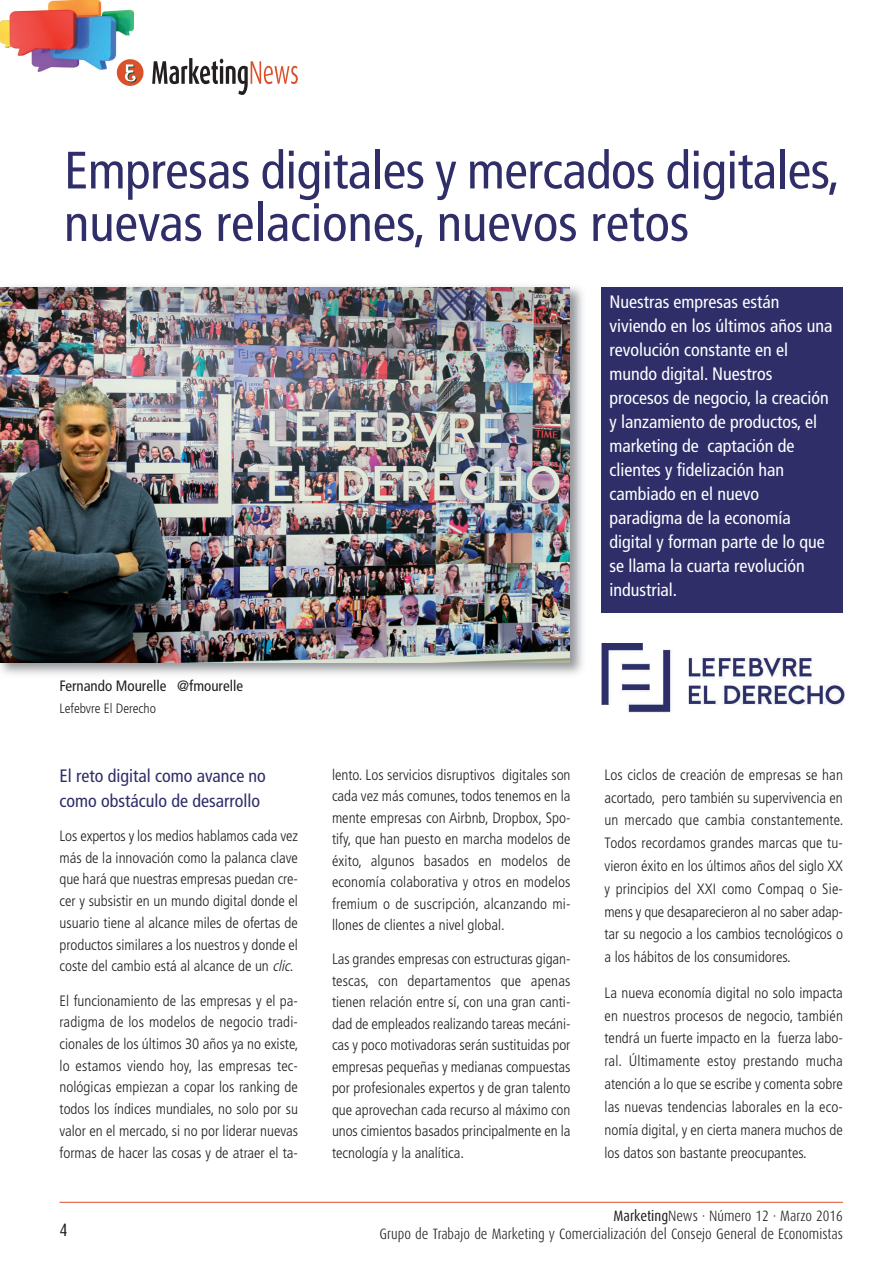
<style>
.page{position:relative;width:893px;height:1263px;background:#fff}
.page>*{position:absolute;margin:0;border:0;box-sizing:border-box;transform-origin:0 0}
.t1{font:condensed 52.5px/52.5px "Frutiger";letter-spacing:-.01em;color:#2f2e69}
.t2{font:condensed 18px/24px "Frutiger";color:#fff}
.t3{font:condensed 18px/24.8px "Frutiger";color:#2f2e69}
.t4{font:18px "Dax Condensed";color:#231f20}
.t5{font:300 condensed 15px/21.5px "Frutiger";color:#231f20;text-align:justify}
.t6{font:300 15px "Dax Condensed";color:#231f20}
.t7{font:condensed 15px "Frutiger";color:#231f20}
.t8{font:300 condensed 13.5px "Frutiger";color:#231f20}
.s1{font-style:italic}
.s2{font-weight:400}
</style>
<div class="page">
<hr style="left:60px;top:1202px;width:783px;height:1px;background:#da512a">
<img style="left:0;top:0;width:134px;height:73px">
<svg style="left:152px;top:58px;width:146px;height:37px"></svg>
<div style="left:117px;top:59px;width:26px;height:27px;background:#da512a;border-radius:50%"></div>
<svg style="left:125px;top:64px;width:12px;height:19px"></svg>
<img style="left:0;top:286px;width:583px;height:389px">
<img style="left:0;top:287px;width:570px;height:375px">
<img style="left:602px;top:644px;width:243px;height:69px">
<div style="left:602px;top:287px;width:241px;height:326px;background:#2f2e69"></div>
<h1 class="t1" style="left:64px;top:148px;width:778px">Empresas digitales y mercados digitales, nuevas relaciones, nuevos retos</h1>
<p class="t7" style="left:60px;top:680px;width:185px">Fernando Mourelle @fmourelle</p>
<p class="t8" style="left:60px;top:703px;width:98px">Lefebvre El Derecho</p>
<p class="t3" style="left:60px;top:765px;width:208px">El reto digital como avance no como obstáculo de desarrollo</p>
<p class="t5" style="left:60px;top:826px;width:240px">Los expertos y los medios hablamos cada vez más de la innovación como la palanca clave que hará que nuestras empresas puedan cre&shy;cer y subsistir en un mundo digital donde el usuario tiene al alcance miles de ofertas de productos similares a los nuestros y donde el coste del cambio está al alcance de un <span class="s1">clic</span>.</p>
<p class="t5" style="left:60px;top:991px;width:240px">El funcionamiento de las empresas y el pa&shy;radigma de los modelos de negocio tradi&shy;cionales de los últimos 30 años ya no existe, lo estamos viendo hoy, las empresas tec&shy;nológicas empiezan a copar los ranking de todos los índices mundiales, no solo por su valor en el mercado, si no por liderar nuevas formas de hacer las cosas y de atraer el ta-</p>
<p class="t2" style="left:609px;top:292px;width:225px">Nuestras empresas están viviendo en los últimos años una revolución constante en el mundo digital. Nuestros procesos de negocio, la creación y lanzamiento de productos, el marketing de captación de clientes y fidelización han cambiado en el nuevo paradigma de la economía digital y forman parte de lo que se llama la cuarta revolución industrial.</p>
<p class="t5" style="left:332px;top:765px;width:240px">lento. Los servicios disruptivos digitales son cada vez más comunes, todos tenemos en la mente empresas con Airbnb, Dropbox, Spo&shy;tify, que han puesto en marcha modelos de éxito, algunos basados en modelos de economía colaborativa y otros en modelos fremium o de suscripción, alcanzando mi&shy;llones de clientes a nivel global.</p>
<p class="t5" style="left:332px;top:950px;width:240px">Las grandes empresas con estructuras gigan&shy;tescas, con departamentos que apenas tienen relación entre sí, con una gran canti&shy;dad de empleados realizando tareas mecáni&shy;cas y poco motivadoras serán sustituidas por empresas pequeñas y medianas compuestas por profesionales expertos y de gran talento que aprovechan cada recurso al máximo con unos cimientos basados principalmente en la tecnología y la analítica.</p>
<p class="t5" style="left:604px;top:764px;width:240px;line-height:22.8px">Los ciclos de creación de empresas se han acortado, pero también su supervivencia en un mercado que cambia constantemente.<br>Todos recordamos grandes marcas que tu&shy;vieron éxito en los últimos años del siglo XX y principios del XXI como Compaq o Sie&shy;mens y que desaparecieron al no saber adap&shy;tar su negocio a los cambios tecnológicos o a los hábitos de los consumidores.</p>
<p class="t5" style="left:604px;top:982px;width:240px;line-height:22.8px">La nueva economía digital no solo impacta en nuestros procesos de negocio, también tendrá un fuerte impacto en la fuerza labo&shy;ral. Últimamente estoy prestando mucha atención a lo que se escribe y comenta sobre las nuevas tendencias laborales en la eco&shy;nomía digital, y en cierta manera muchos de los datos son bastante preocupantes.</p>
<p class="t6" style="left:613px;top:1209px;width:231px"><span class="s2">Marketing</span>News · Número 12 · Marzo 2016</p>
<p class="t4" style="left:60px;top:1222px;width:10px">4</p>
<p class="t6" style="left:380px;top:1227px;width:465px">Grupo de Trabajo de Marketing y Comercialización del Consejo General de Economistas</p>
</div>
